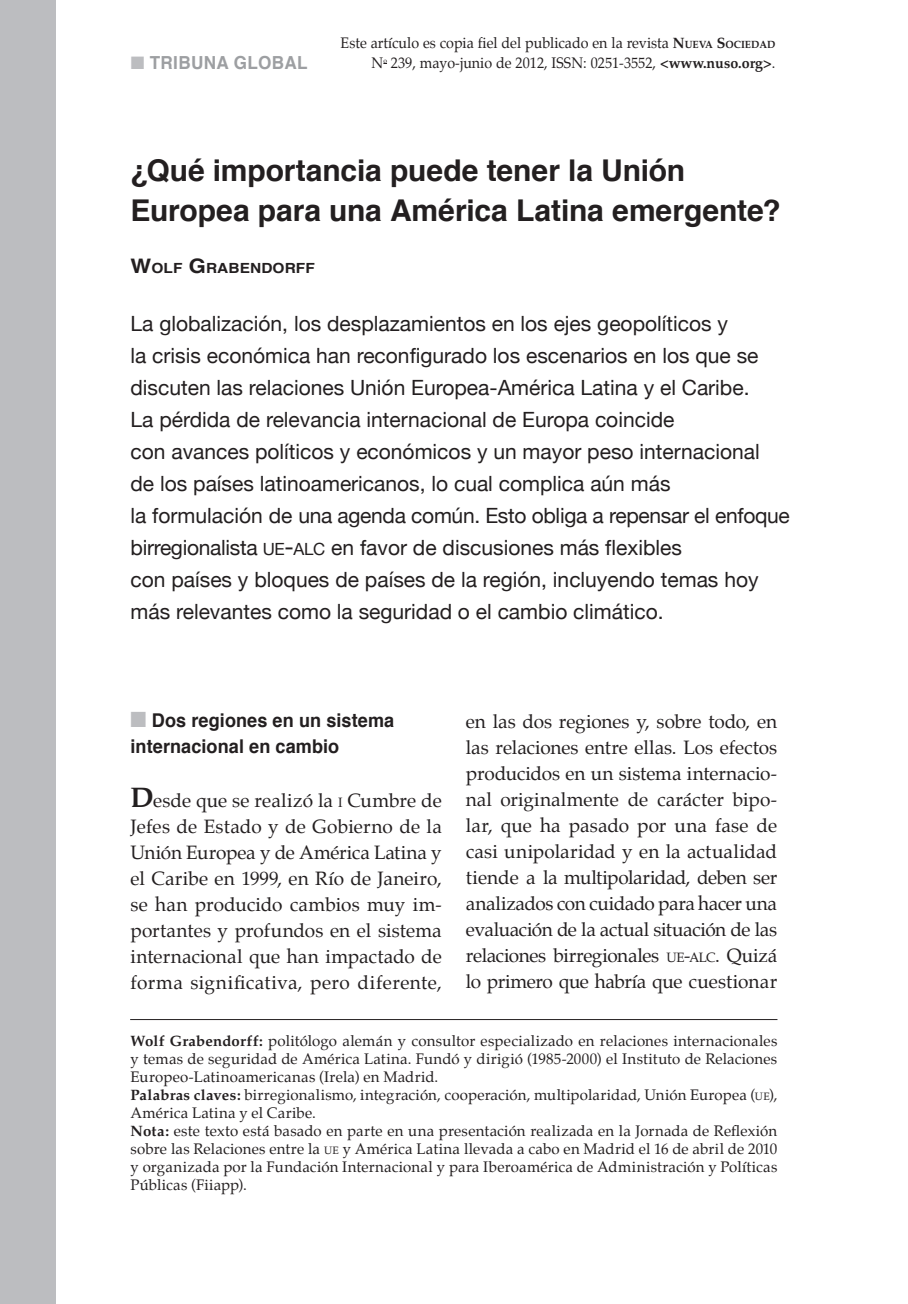
<style>
.page{position:relative;width:908px;height:1304px;background:#fff}
.page>*{position:absolute;margin:0;border:0;box-sizing:border-box;transform-origin:0 0}
.t1{font:700 30px/40px "Helvetica";letter-spacing:-.005em;color:#231f20}
.t2{font:21px/32px "Helvetica Neue";color:#231f20}
.t3{font:19px/26px "Palatino";color:#231f20;text-align:justify}
.t4{font:700 19px/26px "Helvetica";letter-spacing:.005em;color:#231f20;scale:.95 1}
.t5{font:700 18px "Helvetica";letter-spacing:.02em;color:#9d9fa2;scale:.95 1}
.t6{font:15px/18px "Palatino";letter-spacing:.01em;color:#231f20}
.t7{font:15px/20px "Palatino";letter-spacing:.01em;color:#231f20;text-align:right;scale:.95 1}
.t8{font:700 14px "Helvetica";letter-spacing:.005em;color:#231f20;scale:1.1 1}
.s1{color:#bcbdc0}
.s2{font-family:"Palatino Bold Os F"}
.s3{font-family:"Palatino Bold Os F";font-size:10.4px}
.s4{font-size:20px}
.s5{font-size:16.8px}
.s6{font-size:24px}
.s7{font-weight:700;font-size:28px}
.s8{font-size:13.4px}
.s9{font-style:inherit}
.s10{font-size:10.4px}
</style>
<div class="page">
<hr style="left:130px;top:1019px;width:647px;height:1px;background:#231f20">
<div style="left:0;top:0;width:56px;height:1304px;background:#bcbdc0"></div>
<p class="t5" style="left:131px;top:48px;width:175px"><span class="s1">■</span> Tribuna global</p>
<p class="t7" style="left:340px;top:33px;width:459px">Este artículo es copia fiel del publicado en la revista <span class="s2">N</span><span class="s3">UEVA</span> <span class="s2">S</span><span class="s3">OCIEDAD<br></span>N<sup>o</sup> 239, mayo-junio de 2012, ISSN: 0251-3552, <span class="s2">&lt;www.nuso.org&gt;</span>.</p>
<h1 class="t1" style="left:130px;top:151px;width:651px">¿Qué importancia puede tener la Unión<br>Europea para una América Latina emergente?</h1>
<p class="t8" style="left:130px;top:257px;width:169px"><span class="s4">W</span>OLF <span class="s4">G</span>RABENDORFF</p>
<p class="t2" style="left:130px;top:307px;width:660px">La globalización, los desplazamientos en los ejes geopolíticos y<br>la crisis económica han reconfigurado los escenarios en los que se discuten las relaciones Unión Europea-América Latina y el Caribe.<br>La pérdida de relevancia internacional de Europa coincide<br>con avances políticos y económicos y un mayor peso internacional<br>de los países latinoamericanos, lo cual complica aún más<br>la formulación de una agenda común. Esto obliga a repensar el enfoque birregionalista <span class="s5">UE</span><span class="s6">-</span><span class="s5">ALC</span> en favor de discusiones más flexibles<br>con países y bloques de países de la región, incluyendo temas hoy más relevantes como la seguridad o el cambio climático.</p>
<p class="t4" style="left:130px;top:707px;width:279px"><span class="s1">■</span> Dos regiones en un sistema internacional en cambio</p>
<p class="t3" style="left:130px;top:787px;width:313px"><span class="s7">D</span>esde que se realizó la <span class="s8">I</span> Cumbre de Jefes de Estado y de Gobierno de la Unión Europea y de América Latina y el Caribe en 1999, en Río de Janeiro, se han producido cambios muy im&shy;portantes y profundos en el sistema internacional que han impactado de forma significativa, pero diferente,</p>
<p class="t3" style="left:465px;top:708px;width:313px">en las dos regiones y, sobre todo, en las relaciones entre ellas. Los efectos producidos en un sistema internacio&shy;nal originalmente de carácter bipo&shy;lar, que ha pasado por una fase de casi unipolaridad y en la actualidad tiende a la multipolaridad, deben ser analizados con cuidado para hacer una evaluación de la actual situación de las relaciones birregionales <span class="s8">UE</span><span class="s9">-</span><span class="s8">ALC</span>. Quizá lo primero que habría que cuestionar</p>
<p class="t6" style="left:130px;top:1032px;width:648px"><span class="s2">Wolf Grabendorff:</span> politólogo alemán y consultor especializado en relaciones internacionales y temas de seguridad de América Latina. Fundó y dirigió (1985-2000) el Instituto de Relaciones Europeo-Latinoamericanas (Irela) en Madrid.<br><span class="s2">Palabras claves:</span> birregionalismo, integración, cooperación, multipolaridad, Unión Europea (<span class="s10">UE</span>), América Latina y el Caribe.<br><span class="s2">Nota:</span> este texto está basado en parte en una presentación realizada en la Jornada de Reflexión sobre las Relaciones entre la <span class="s10">UE</span> y América Latina llevada a cabo en Madrid el 16 de abril de 2010 y organizada por la Fundación Internacional y para Iberoamérica de Administración y Políticas Públicas (Fiiapp).</p>
</div>
